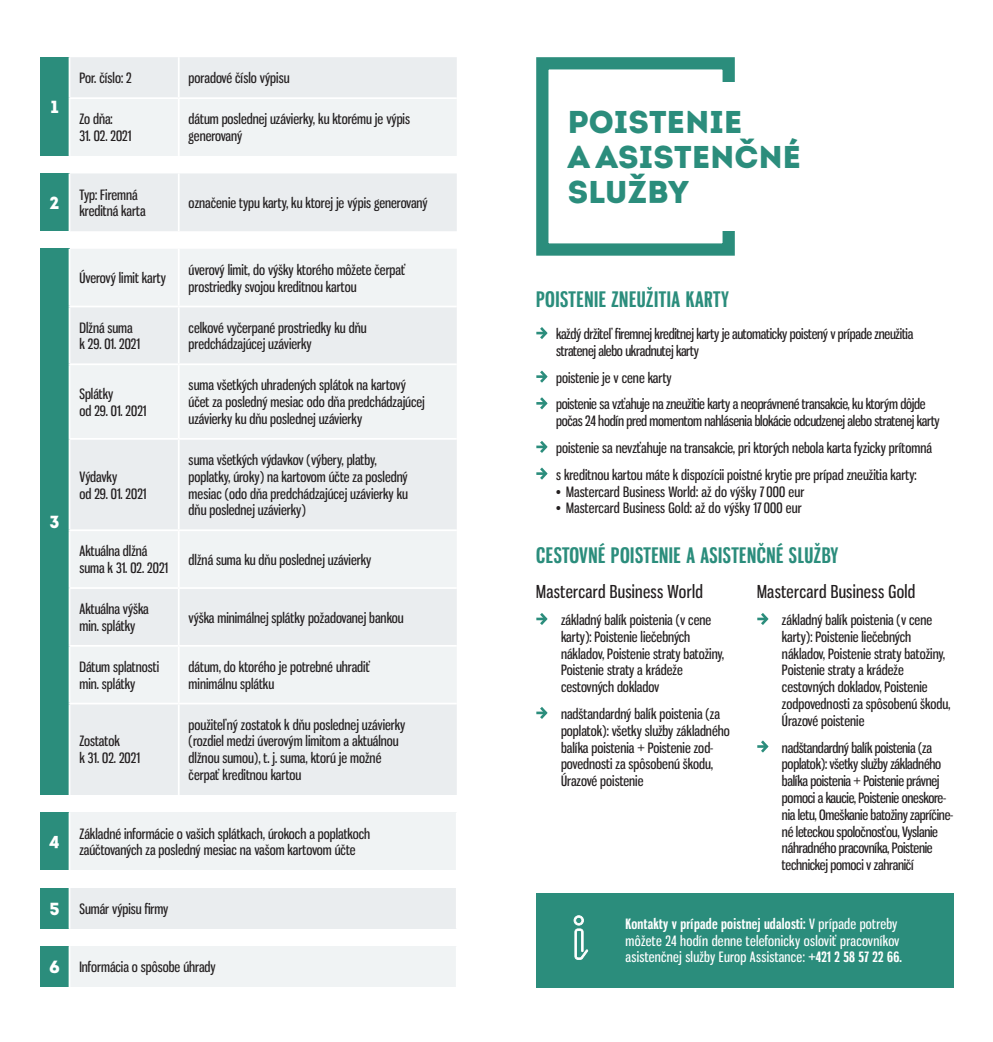
<style>
.page{position:relative;width:993px;height:1042px;background:#fff}
.page>*{position:absolute;margin:0;border:0;box-sizing:border-box;transform-origin:0 0}
.t1{font:900 31.5px/35px "Intro";letter-spacing:.01em;color:#2b8d7c}
.t2{font:700 21px "Gnuolane Rg";letter-spacing:.025em;color:#2b8d7c}
.t3{font:17.5px "Gnuolane Rg";letter-spacing:.02em;color:#231f20}
.t4{font:17.5px "Intro Black Caps";color:#fff}
.t5{font:14px/16.8px "Gnuolane Rg";color:#231f20}
.t6{font:14px/16.8px "Gnuolane Rg";letter-spacing:-.02em;color:#231f20}
.t7{font:14px/16.8px "Gnuolane Rg";letter-spacing:.02em;color:#fff}
.s1{font-family:"Intro Black Caps";font-size:17.5px;color:#fff}
.s2{font-weight:700}
</style>
<div class="page">
<div style="left:40px;top:57px;width:29px;height:99px;background:#2b8d7c"></div>
<div style="left:70px;top:57px;width:386px;height:99px;background:#f0f3f4"></div>
<hr style="left:178px;top:57px;width:1px;height:40px;background:#fff">
<hr style="left:69px;top:97px;width:110px;height:2px;background:#fff">
<hr style="left:179px;top:97px;width:277px;height:2px;background:#fff">
<hr style="left:178px;top:99px;width:1px;height:57px;background:#fff">
<div style="left:40px;top:173px;width:29px;height:58px;background:#2b8d7c"></div>
<div style="left:70px;top:173px;width:386px;height:58px;background:#eaedef"></div>
<hr style="left:178px;top:173px;width:1px;height:58px;background:#fff">
<div style="left:40px;top:946px;width:29px;height:41px;background:#2b8d7c"></div>
<div style="left:69px;top:946px;width:387px;height:41px;background:#f0f3f4"></div>
<hr style="left:69px;top:946px;width:1px;height:41px;background:#fff">
<div style="left:40px;top:888px;width:29px;height:41px;background:#2b8d7c"></div>
<div style="left:69px;top:888px;width:387px;height:41px;background:#eaedef"></div>
<hr style="left:69px;top:888px;width:1px;height:41px;background:#fff">
<div style="left:40px;top:812px;width:29px;height:58px;background:#2b8d7c"></div>
<div style="left:69px;top:812px;width:387px;height:58px;background:#f0f3f4"></div>
<hr style="left:69px;top:812px;width:1px;height:58px;background:#fff">
<div style="left:40px;top:249px;width:29px;height:546px;background:#2b8d7c"></div>
<div style="left:71px;top:249px;width:385px;height:56px;background:#f0f3f4"></div>
<div style="left:70px;top:307px;width:386px;height:488px;background:#eaedef"></div>
<hr style="left:69px;top:363px;width:110px;height:2px;background:#fff">
<hr style="left:179px;top:363px;width:277px;height:2px;background:#fff">
<hr style="left:178px;top:365px;width:1px;height:73px;background:#fff">
<hr style="left:69px;top:438px;width:110px;height:2px;background:#fff">
<hr style="left:179px;top:438px;width:277px;height:2px;background:#fff">
<hr style="left:178px;top:440px;width:1px;height:89px;background:#fff">
<hr style="left:69px;top:529px;width:110px;height:2px;background:#fff">
<hr style="left:179px;top:529px;width:277px;height:2px;background:#fff">
<hr style="left:178px;top:531px;width:1px;height:56px;background:#fff">
<hr style="left:69px;top:587px;width:110px;height:2px;background:#fff">
<hr style="left:179px;top:587px;width:277px;height:2px;background:#fff">
<hr style="left:178px;top:589px;width:1px;height:56px;background:#fff">
<hr style="left:69px;top:645px;width:110px;height:2px;background:#fff">
<hr style="left:179px;top:645px;width:277px;height:2px;background:#fff">
<hr style="left:178px;top:647px;width:1px;height:56px;background:#fff">
<hr style="left:69px;top:703px;width:110px;height:1px;background:#fff">
<hr style="left:179px;top:703px;width:277px;height:1px;background:#fff">
<hr style="left:178px;top:704px;width:1px;height:91px;background:#fff">
<hr style="left:178px;top:249px;width:1px;height:57px;background:#fff">
<hr style="left:178px;top:307px;width:1px;height:56px;background:#fff">
<div style="left:536px;top:57px;width:198px;height:199px;border:12px solid #2b8d7c"></div>
<div style="left:567px;top:82px;width:287px;height:149px;background:#fff"></div>
<svg style="left:536px;top:327px;width:12px;height:12px"></svg>
<svg style="left:536px;top:370px;width:12px;height:13px"></svg>
<svg style="left:536px;top:397px;width:12px;height:13px"></svg>
<svg style="left:536px;top:441px;width:12px;height:12px"></svg>
<svg style="left:536px;top:467px;width:12px;height:13px"></svg>
<svg style="left:536px;top:613px;width:12px;height:12px"></svg>
<svg style="left:536px;top:707px;width:12px;height:12px"></svg>
<div style="left:536px;top:893px;width:416px;height:94px;background:#2b8d7c"></div>
<svg style="left:757px;top:613px;width:12px;height:12px"></svg>
<svg style="left:757px;top:740px;width:12px;height:13px"></svg>
<svg style="left:573px;top:915px;width:15px;height:45px"></svg>
<p class="t4" style="left:50px;top:95px;width:10px">1</p>
<p class="t5" style="left:79px;top:70px;width:54px">Por. číslo: 2</p>
<p class="t5" style="left:189px;top:70px;width:102px">poradové číslo výpisu</p>
<p class="t5" style="left:79px;top:111px;width:35px">Zo dňa:</p>
<p class="t5" style="left:79px;top:127px;width:53px">31. 02. 2021</p>
<p class="t5" style="left:189px;top:111px;width:223px">dátum poslednej uzávierky, ku ktorému je výpis generovaný</p>
<p class="t4" style="left:50px;top:191px;width:11px">2</p>
<p class="t5" style="left:79px;top:186px;width:68px">Typ: Firemná kreditná karta</p>
<p class="t5" style="left:189px;top:194px;width:240px">označenie typu karty, ku ktorej je výpis generovaný</p>
<p class="t4" style="left:50px;top:511px;width:12px">3</p>
<p class="t5" style="left:79px;top:270px;width:88px">Úverový limit karty</p>
<p class="t5" style="left:189px;top:261px;width:218px">úverový limit, do výšky ktorého môžete čerpať prostriedky svojou kreditnou kartou</p>
<p class="t5" style="left:79px;top:319px;width:62px">Dlžná suma k 29. 01. 2021</p>
<p class="t5" style="left:189px;top:319px;width:179px">celkové vyčerpané prostriedky ku dňu predchádzajúcej uzávierky</p>
<p class="t5" style="left:79px;top:385px;width:68px">Splátky<br>od 29. 01. 2021</p>
<p class="t5" style="left:189px;top:377px;width:237px">suma všetkých uhradených splátok na kartový účet za posledný mesiac odo dňa predchádzajúcej uzávierky ku dňu poslednej uzávierky</p>
<p class="t5" style="left:79px;top:468px;width:68px">Výdavky<br>od 29. 01. 2021</p>
<p class="t5" style="left:189px;top:451px;width:221px">suma všetkých výdavkov (výbery, platby, poplatky, úroky) na kartovom účte za posledný mesiac (odo dňa predchádzajúcej uzávierky ku dňu poslednej uzávierky)</p>
<p class="t5" style="left:79px;top:543px;width:90px">Aktuálna dlžná suma k 31. 02. 2021</p>
<p class="t5" style="left:189px;top:551px;width:184px">dlžná suma ku dňu poslednej uzávierky</p>
<p class="t5" style="left:79px;top:600px;width:71px">Aktuálna výška min. splátky</p>
<p class="t5" style="left:189px;top:609px;width:216px">výška minimálnej splátky požadovanej bankou</p>
<p class="t5" style="left:79px;top:658px;width:81px">Dátum splatnosti min. splátky</p>
<p class="t5" style="left:189px;top:658px;width:183px">dátum, do ktorého je potrebné uhradiť minimálnu splátku</p>
<p class="t5" style="left:79px;top:733px;width:62px">Zostatok<br>k 31. 02. 2021</p>
<p class="t5" style="left:189px;top:716px;width:218px">použiteľný zostatok k dňu poslednej uzávierky (rozdiel medzi úverovým limitom a aktuálnou dlžnou sumou), t. j. suma, ktorú je možné čerpať kreditnou kartou</p>
<p class="t4" style="left:49px;top:830px;width:12px">4</p>
<p class="t5" style="left:79px;top:825px;width:292px">Základné informácie o vašich splátkach, úrokoch a poplatkoch zaúčtovaných za posledný mesiac na vašom kartovom účte</p>
<p class="t5" style="left:49px;top:900px;width:120px"><span class="s1">5</span> Sumár výpisu firmy</p>
<p class="t5" style="left:49px;top:958px;width:168px"><span class="s1">6</span> Informácia o spôsobe úhrady</p>
<h1 class="t1" style="left:567px;top:104px;width:235px">POISTENIE<br>A ASISTENČNÉ<br>SLUŽBY</h1>
<h2 class="t2" style="left:536px;top:287px;width:194px">POISTENIE ZNEUŽITIA KARTY</h2>
<p class="t6" style="left:556px;top:325px;width:358px">každý držiteľ firemnej kreditnej karty je automaticky poistený v prípade zneužitia stratenej alebo ukradnutej karty</p>
<p class="t6" style="left:556px;top:364px;width:371px;line-height:26.8px">poistenie je v cene karty<br>poistenie sa vzťahuje na zneužitie karty a neoprávnené transakcie, ku ktorým dôjde</p>
<p class="t5" style="left:556px;top:408px;width:385px;line-height:26.8px">počas 24 hodín pred momentom nahlásenia blokácie odcudzenej alebo stratenej karty poistenie sa nevzťahuje na transakcie, pri ktorých nebola karta fyzicky prítomná s kreditnou kartou máte k dispozícii poistné krytie pre prípad zneužitia karty:</p>
<p class="t5" style="left:556px;top:483px;width:249px">• Mastercard Business World: až do výšky 7 000 eur</p>
<p class="t5" style="left:556px;top:500px;width:247px">• Mastercard Business Gold: až do výšky 17 000 eur</p>
<h2 class="t2" style="left:536px;top:543px;width:304px">CESTOVNÉ POISTENIE A ASISTENČNÉ SLUŽBY</h2>
<p class="t3" style="left:536px;top:581px;width:168px">Mastercard Business World</p>
<p class="t5" style="left:561px;top:611px;width:165px">základný balík poistenia (v cene karty): Poistenie liečebných nákladov, Poistenie straty batožiny,<br>Poistenie straty a krádeže cestovných dokladov</p>
<p class="t5" style="left:561px;top:705px;width:170px">nadštandardný balík poistenia (za poplatok): všetky služby základného balíka poistenia + Poistenie zod&shy;povednosti za spôsobenú škodu,<br>Úrazové poistenie</p>
<p class="t3" style="left:756px;top:581px;width:160px">Mastercard Business Gold</p>
<p class="t5" style="left:781px;top:611px;width:170px">základný balík poistenia (v cene karty): Poistenie liečebných nákladov, Poistenie straty batožiny,<br>Poistenie straty a krádeže cestovných dokladov, Poistenie zodpovednosti za spôsobenú škodu,<br>Úrazové poistenie</p>
<p class="t6" style="left:781px;top:739px;width:173px">nadštandardný balík poistenia (za poplatok): všetky služby základného balíka poistenia + Poistenie právnej pomoci a kaucie, Poistenie oneskore&shy;nia letu, Omeškanie batožiny zapríčine&shy;né leteckou spoločnosťou, Vyslanie náhradného pracovníka, Poistenie technickej pomoci v zahraničí</p>
<p class="t7" style="left:625px;top:915px;width:278px"><span class="s2">Kontakty v prípade poistnej udalosti:</span> V prípade potreby môžete 24 hodín denne telefonicky osloviť pracovníkov asistenčnej služby Europ Assistance: <span class="s2">+421 2 58 57 22 66.</span></p>
</div>
